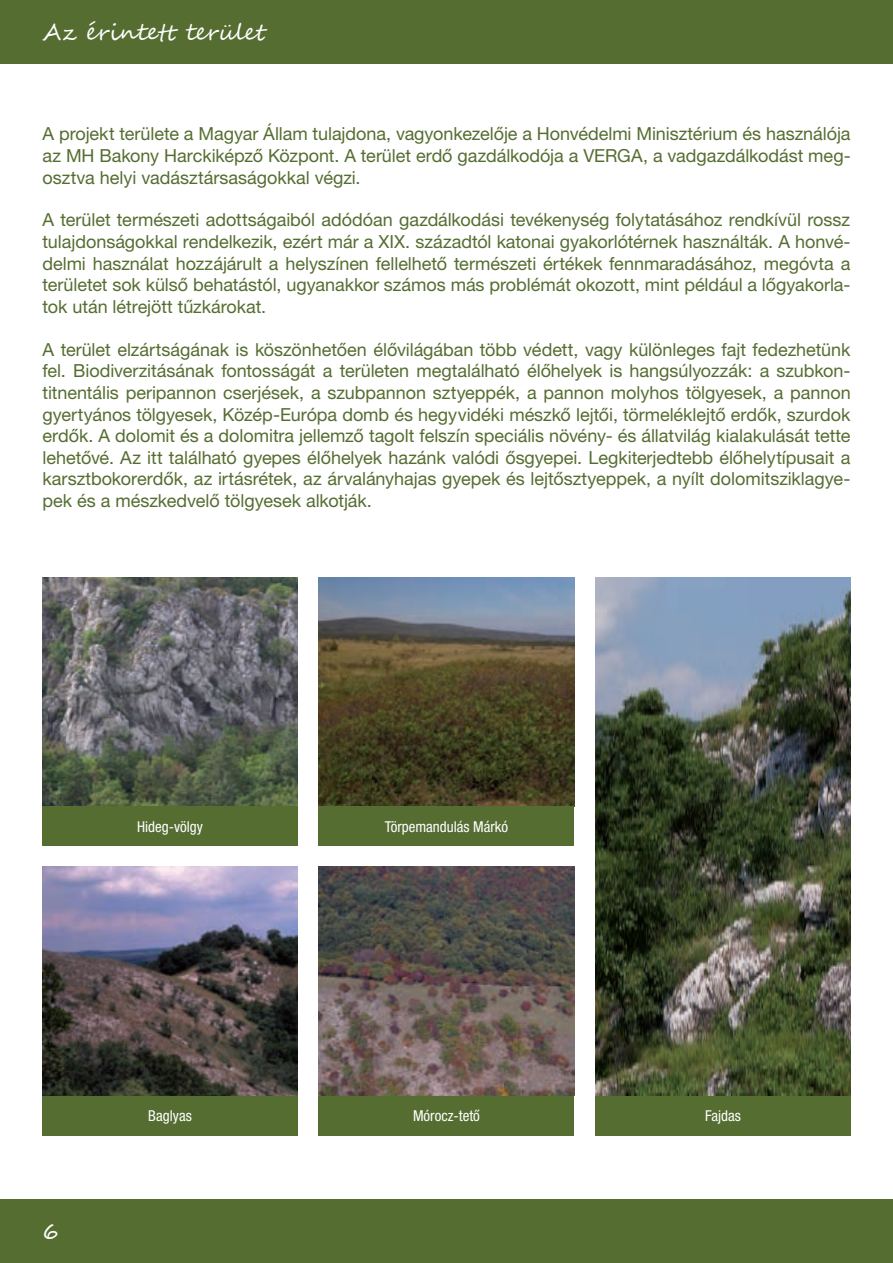
<style>
.page{position:relative;width:893px;height:1263px;background:#fff}
.page>*{position:absolute;margin:0;border:0;box-sizing:border-box;transform-origin:0 0}
.t1{font:22.5px "Segoe Script";color:#fff}
.t2{font:18px/21.6px "Helvetica Neue LT Pro";color:#556d31;text-align:justify}
.t3{font:condensed 15px "Helvetica Neue LT Pro";color:#fff}
</style>
<div class="page">
<div style="left:0;top:0;width:893px;height:64px;background:#556d31"></div>
<img style="left:43px;top:577px;width:255px;height:229px">
<img style="left:43px;top:866px;width:255px;height:230px">
<img style="left:319px;top:577px;width:255px;height:229px">
<img style="left:319px;top:866px;width:255px;height:230px">
<div style="left:0;top:1199px;width:893px;height:64px;background:#556d31"></div>
<div style="left:43px;top:806px;width:255px;height:40px;background:#556d31"></div>
<div style="left:43px;top:1096px;width:255px;height:39px;background:#556d31"></div>
<div style="left:319px;top:1096px;width:255px;height:39px;background:#556d31"></div>
<div style="left:595px;top:1096px;width:255px;height:39px;background:#556d31"></div>
<div style="left:319px;top:806px;width:255px;height:40px;background:#556d31"></div>
<img style="left:595px;top:577px;width:255px;height:519px">
<p class="t1" style="left:43px;top:16px;width:224px">Az érintett terület</p>
<p class="t2" style="left:43px;top:125px;width:810px">A projekt területe a Magyar Állam tulajdona, vagyonkezelője a Honvédelmi Minisztérium és használója az MH Bakony Harckiképző Központ. A terület erdő gazdálkodója a VERGA, a vadgazdálkodást meg&shy;osztva helyi vadásztársaságokkal végzi.</p>
<p class="t2" style="left:43px;top:211px;width:810px">A terület természeti adottságaiból adódóan gazdálkodási tevékenység folytatásához rendkívül rossz tulajdonságokkal rendelkezik, ezért már a XIX. századtól katonai gyakorlótérnek használták. A honvé&shy;delmi használat hozzájárult a helyszínen fellelhető természeti értékek fennmaradásához, megóvta a területet sok külső behatástól, ugyanakkor számos más problémát okozott, mint például a lőgyakorla&shy;tok után létrejött tűzkárokat.</p>
<p class="t2" style="left:43px;top:340px;width:810px">A terület elzártságának is köszönhetően élővilágában több védett, vagy különleges fajt fedezhetünk fel. Biodiverzitásának fontosságát a területen megtalálható élőhelyek is hangsúlyozzák: a szubkon&shy;titnentális peripannon cserjések, a szubpannon sztyeppék, a pannon molyhos tölgyesek, a pannon gyertyános tölgyesek, Közép-Európa domb és hegyvidéki mészkő lejtői, törmeléklejtő erdők, szurdok erdők. A dolomit és a dolomitra jellemző tagolt felszín speciális növény- és állatvilág kialakulását tette lehetővé. Az itt található gyepes élőhelyek hazánk valódi ősgyepei. Legkiterjedtebb élőhelytípusait a karsztbokorerdők, az irtásrétek, az árvalányhajas gyepek és lejtősztyeppek, a nyílt dolomitsziklagye&shy;pek és a mészkedvelő tölgyesek alkotják.</p>
<p class="t3" style="left:137px;top:821px;width:67px">Hideg-völgy</p>
<p class="t3" style="left:385px;top:821px;width:125px">Törpemandulás Márkó</p>
<p class="t1" style="left:43px;top:1215px;width:18px">6</p>
<p class="t3" style="left:148px;top:1110px;width:45px">Baglyas</p>
<p class="t3" style="left:413px;top:1110px;width:68px">Mórocz-tető</p>
<p class="t3" style="left:705px;top:1110px;width:37px">Fajdas</p>
</div>
